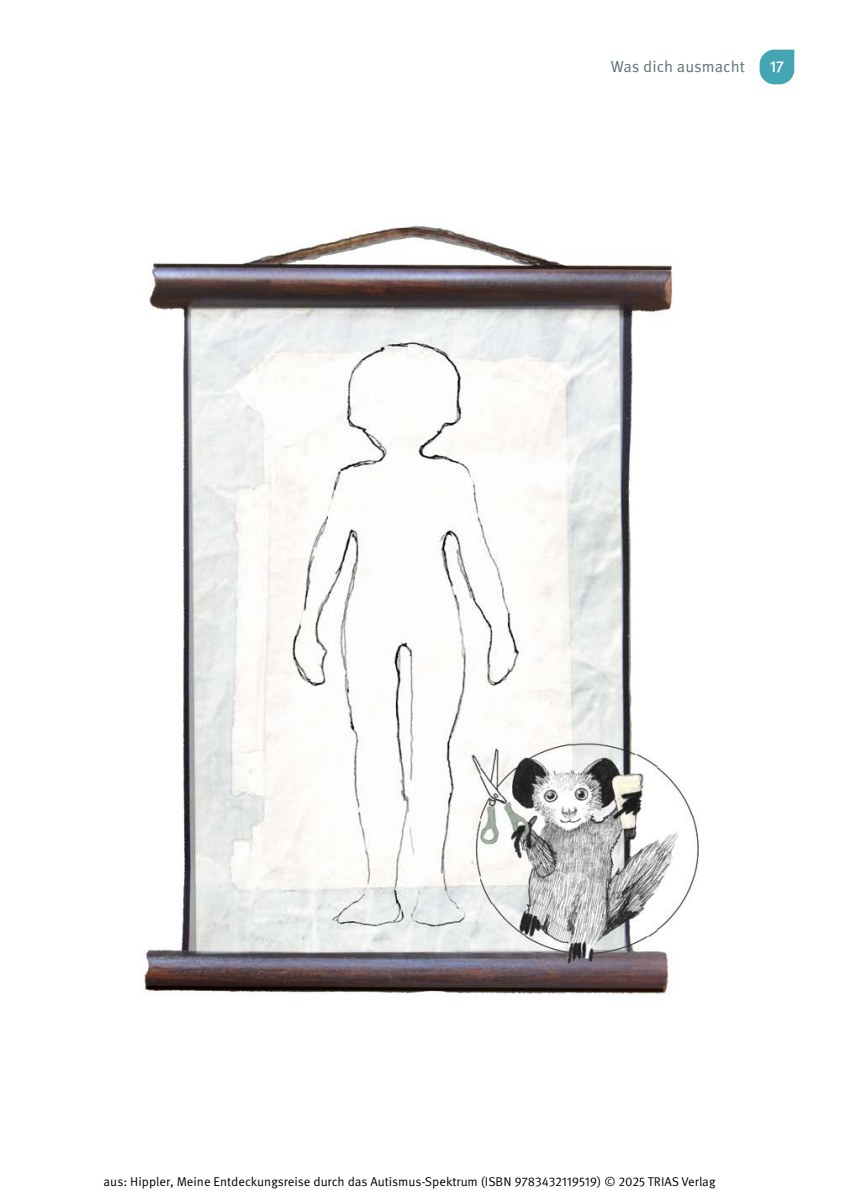
<style>
.page{position:relative;width:844px;height:1191px;background:#fff}
.page>*{position:absolute;margin:0;border:0;box-sizing:border-box;transform-origin:0 0}
.t1{font:15.92px "Meta Pro Norm";color:#5e7276}
.t2{font:500 15.92px "Meta Pro";color:#fff}
.t3{font:12.6px "Meta Pro Norm";color:#000}
</style>
<div class="page">
<img style="left:143px;top:226px;width:556px;height:770px">
<svg style="left:759px;top:50px;width:35px;height:34px"></svg>
<p class="t1" style="left:610px;top:55px;width:135px">Was dich ausmacht</p>
<p class="t2" style="left:769px;top:55px;width:16px">17</p>
<p class="t3" style="left:104px;top:1172px;width:613px">aus: Hippler, Meine Entdeckungsreise durch das Autismus-Spektrum (ISBN 9783432119519) © 2025 TRIAS Verlag</p>
</div>
